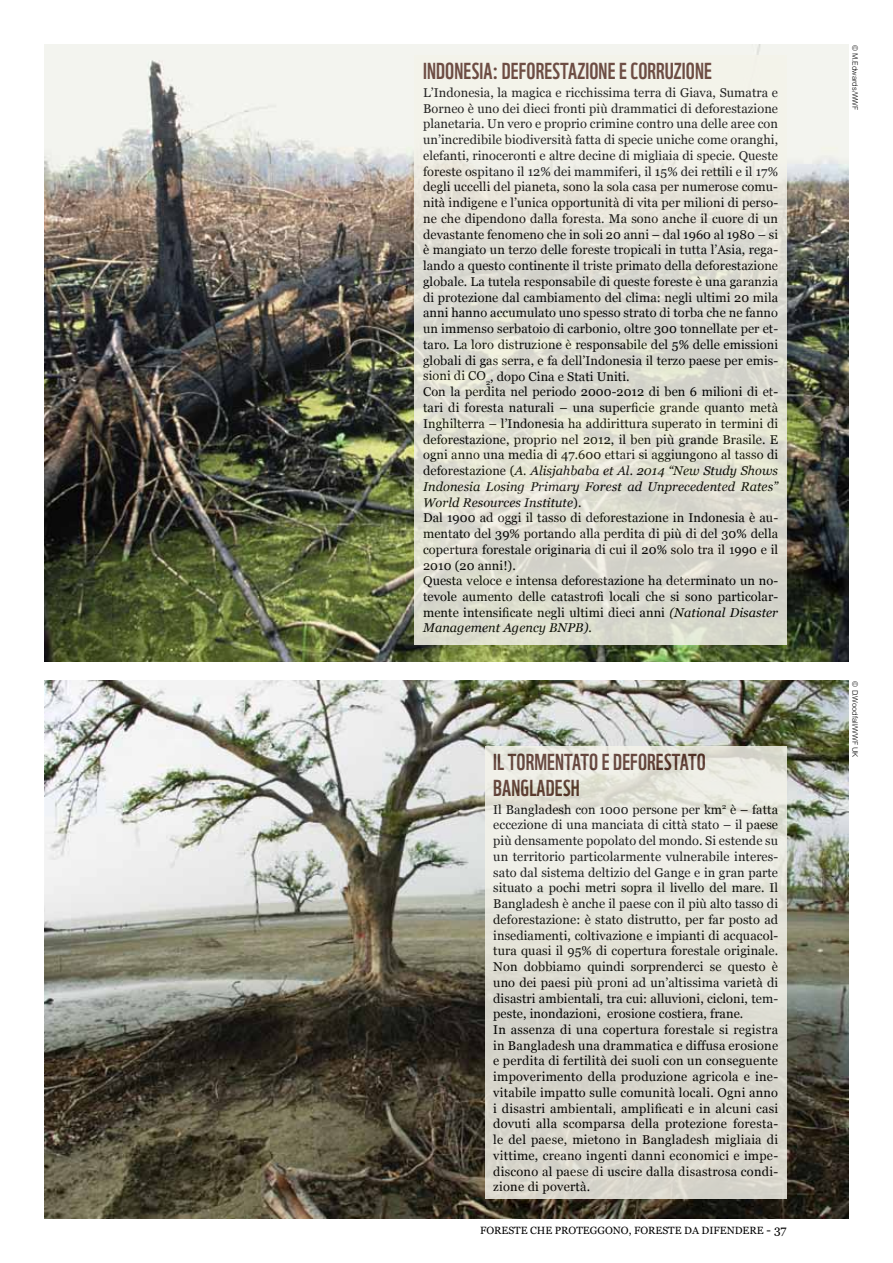
<style>
.page{position:relative;width:893px;height:1263px;background:#fff}
.page>*{position:absolute;margin:0;border:0;box-sizing:border-box;transform-origin:0 0}
.t1{font:22.5px/25.5px "WWF";letter-spacing:.005em;color:#552f25}
.t2{font:12.75px/15.8px "Georgia";letter-spacing:.005em;color:#000}
.t3{font:10.5px "Georgia";color:#000}
.t4{font:300 7.5px "Arial";color:#000}
.s1{font-style:italic}
.s2{font-size:12px}
</style>
<div class="page">
<img style="left:45px;top:680px;width:803px;height:538px">
<svg style="left:485px;top:746px;width:302px;height:453px;background:#dfded5"></svg>
<img style="left:45px;top:45px;width:803px;height:616px">
<svg style="left:415px;top:55px;width:372px;height:590px;background:#e1e1d6"></svg>
<h1 class="t1" style="left:423px;top:56px;width:290px">INDONESIA: DEFORESTAZIONE E CORRUZIONE</h1>
<p class="t2" style="left:423px;top:84px;width:357px">L’Indonesia, la magica e ricchissima terra di Giava, Sumatra e Borneo è uno dei dieci fronti più drammatici di deforestazione planetaria. Un vero e proprio crimine contro una delle aree con un’incredibile biodiversità fatta di specie uniche come oranghi, elefanti, rinoceronti e altre decine di migliaia di specie. Queste foreste ospitano il 12% dei mammiferi, il 15% dei rettili e il 17% degli uccelli del pianeta, sono la sola casa per numerose comu&shy;nità indigene e l’unica opportunità di vita per milioni di perso&shy;ne che dipendono dalla foresta. Ma sono anche il cuore di un devastante fenomeno che in soli 20 anni – dal 1960 al 1980 – si è mangiato un terzo delle foreste tropicali in tutta l’Asia, rega&shy;lando a questo continente il triste primato della deforestazione globale. La tutela responsabile di queste foreste è una garanzia di protezione dal cambiamento del clima: negli ultimi 20 mila anni hanno accumulato uno spesso strato di torba che ne fanno un immenso serbatoio di carbonio, oltre 300 tonnellate per et&shy;taro. La loro distruzione è responsabile del 5% delle emissioni globali di gas serra, e fa dell’Indonesia il terzo paese per emis&shy;sioni di CO<sub>2</sub>, dopo Cina e Stati Uniti.<br>Con la perdita nel periodo 2000-2012 di ben 6 milioni di et&shy;tari di foresta naturali – una superficie grande quanto metà Inghilterra – l’Indonesia ha addirittura superato in termini di deforestazione, proprio nel 2012, il ben più grande Brasile. E ogni anno una media di 47.600 ettari si aggiungono al tasso di deforestazione (<span class="s1">A. Alisjahbaba et Al. 2014 “New Study Shows Indonesia Losing Primary Forest ad Unprecedented Rates” World Resources Institute</span>).<br>Dal 1900 ad oggi il tasso di deforestazione in Indonesia è au&shy;mentato del 39% portando alla perdita di più di del 30% della copertura forestale originaria di cui il 20% solo tra il 1990 e il 2010 (20 anni!).<br>Questa veloce e intensa deforestazione ha determinato un no&shy;tevole aumento delle catastrofi locali che si sono particolar&shy;mente intensificate negli ultimi dieci anni <span class="s1">(National Disaster Management Agency BNPB).</span></p>
<h1 class="t1" style="left:493px;top:747px;width:214px">IL TORMENTATO E DEFORESTATO<br>BANGLADESH</h1>
<p class="t2" style="left:493px;top:801px;width:286px">Il Bangladesh con 1000 persone per km<sup>2</sup> è – fatta eccezione di una manciata di città stato – il paese più densamente popolato del mondo. Si estende su un territorio particolarmente vulnerabile interes&shy;sato dal sistema deltizio del Gange e in gran parte situato a pochi metri sopra il livello del mare. Il Bangladesh è anche il paese con il più alto tasso di deforestazione: è stato distrutto, per far posto ad insediamenti, coltivazione e impianti di acquacol&shy;tura quasi il 95% di copertura forestale originale.<br>Non dobbiamo quindi sorprenderci se questo è uno dei paesi più proni ad un’altissima varietà di disastri ambientali, tra cui: alluvioni, cicloni, tem&shy;peste, inondazioni, erosione costiera, frane.<br>In assenza di una copertura forestale si registra in Bangladesh una drammatica e diffusa erosione e perdita di fertilità dei suoli con un conseguente impoverimento della produzione agricola e ine&shy;vitabile impatto sulle comunità locali. Ogni anno i disastri ambientali, amplificati e in alcuni casi dovuti alla scomparsa della protezione foresta&shy;le del paese, mietono in Bangladesh migliaia di vittime, creano ingenti danni economici e impe&shy;discono al paese di uscire dalla disastrosa condi&shy;zione di povertà.</p>
<p class="t3" style="left:480px;top:1222px;width:308px">FORESTE CHE PROTEGGONO, FORESTE DA DIFENDERE <span class="s2">- 37</span></p>
<p class="t4" style="left:859px;top:45px;width:67px;rotate:90deg">© M.Edwards/WWF</p>
<p class="t4" style="left:859px;top:681px;width:77px;rotate:90deg">© D.Woodfall/WWF UK</p>
</div>
